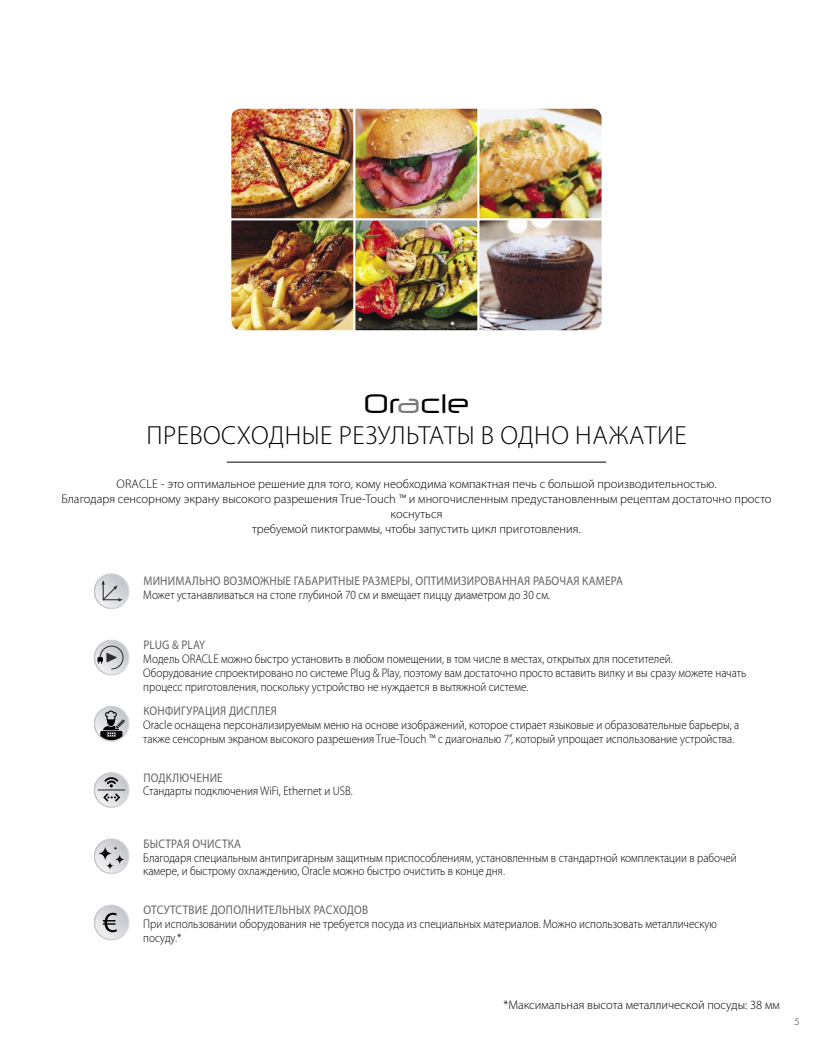
<style>
.page{position:relative;width:833px;height:1053px;background:#fff}
.page>*{position:absolute;margin:0;border:0;box-sizing:border-box;transform-origin:0 0}
.t1{font:27.5px "Neuropol X Rg";color:#000}
.t2{font:300 26.25px "Myriad Pro";letter-spacing:.02em;color:#000}
.t3{font:300 12.5px/13.8px "Myriad Pro";color:#000;scale:.9 1}
.t4{font:300 12.5px/15px "Myriad Pro";color:#000;text-align:center}
.t5{font:12.5px "Myriad Pro";letter-spacing:.02em;color:#636363;scale:.9 1}
.t6{font:300 10px "Futura PT";color:#292929}
.s1{color:#7c7c7c}
</style>
<div class="page">
<hr style="left:227px;top:462px;width:379px;height:1px;background:#000">
<img style="left:356px;top:110px;width:120px;height:219px">
<img style="left:231px;top:108px;width:122px;height:223px">
<div style="left:353px;top:107px;width:126px;height:113px;border:2px solid #fff"></div>
<div style="left:353px;top:218px;width:126px;height:114px;border:2px solid #fff"></div>
<img style="left:476px;top:107px;width:126px;height:225px">
<svg style="left:94px;top:573px;width:35px;height:36px"></svg>
<svg style="left:94px;top:706px;width:35px;height:35px"></svg>
<svg style="left:94px;top:772px;width:35px;height:35px"></svg>
<svg style="left:94px;top:639px;width:35px;height:36px"></svg>
<svg style="left:94px;top:838px;width:35px;height:35px"></svg>
<svg style="left:94px;top:904px;width:35px;height:36px"></svg>
<h1 class="t1" style="left:364px;top:386px;width:107px">Or<span class="s1">a</span>cle</h1>
<h2 class="t2" style="left:146px;top:421px;width:542px">ПРЕВОСХОДНЫЕ РЕЗУЛЬТАТЫ В ОДНО НАЖАТИЕ</h2>
<p class="t4" style="left:61px;top:476px;width:711px">ORACLE - это оптимальное решение для того, кому необходима компактная печь с большой производительностью.<br>Благодаря сенсорному экрану высокого разрешения True-Touch ™ и многочисленным предустановленным рецептам достаточно просто коснуться<br>требуемой пиктограммы, чтобы запустить цикл приготовления.</p>
<p class="t5" style="left:143px;top:573px;width:534px">МИНИМАЛЬНО ВОЗМОЖНЫЕ ГАБАРИТНЫЕ РАЗМЕРЫ, ОПТИМИЗИРОВАННАЯ РАБОЧАЯ КАМЕРА</p>
<p class="t3" style="left:143px;top:587px;width:453px">Может устанавливаться на столе глубиной 70 см и вмещает пиццу диаметром до 30 см.</p>
<p class="t5" style="left:143px;top:637px;width:70px">PLUG &amp; PLAY</p>
<p class="t3" style="left:143px;top:652px;width:671px">Модель ORACLE можно быстро установить в любом помещении, в том числе в местах, открытых для посетителей.<br>Оборудование спроектировано по системе Plug &amp; Play, поэтому вам достаточно просто вставить вилку и вы сразу можете начать процесс приготовления, поскольку устройство не нуждается в вытяжной системе.</p>
<p class="t5" style="left:143px;top:703px;width:150px">КОНФИГУРАЦИЯ ДИСПЛЕЯ</p>
<p class="t3" style="left:143px;top:718px;width:664px">Oracle оснащена персонализируемым меню на основе изображений, которое стирает языковые и образовательные барьеры, а также сенсорным экраном высокого разрешения True-Touch ™ с диагональю 7”, который упрощает использование устройства.</p>
<p class="t5" style="left:143px;top:769px;width:90px">ПОДКЛЮЧЕНИЕ</p>
<p class="t3" style="left:143px;top:784px;width:234px">Стандарты подключения WiFi, Ethernet и USB.</p>
<p class="t5" style="left:143px;top:836px;width:110px">БЫСТРАЯ ОЧИСТКА</p>
<p class="t3" style="left:143px;top:850px;width:661px">Благодаря специальным антипригарным защитным приспособлениям, установленным в стандартной комплектации в рабочей камере, и быстрому охлаждению, Oracle можно быстро очистить в конце дня.</p>
<p class="t5" style="left:143px;top:902px;width:251px">ОТСУТСТВИЕ ДОПОЛНИТЕЛЬНЫХ РАСХОДОВ</p>
<p class="t3" style="left:143px;top:917px;width:639px">При использовании оборудования не требуется посуда из специальных материалов. Можно использовать металлическую посуду.*</p>
<p class="t4" style="left:503px;top:997px;width:278px">*Максимальная высота металлической посуды: 38 мм</p>
<p class="t6" style="left:794px;top:1015px;width:7px">5</p>
</div>
